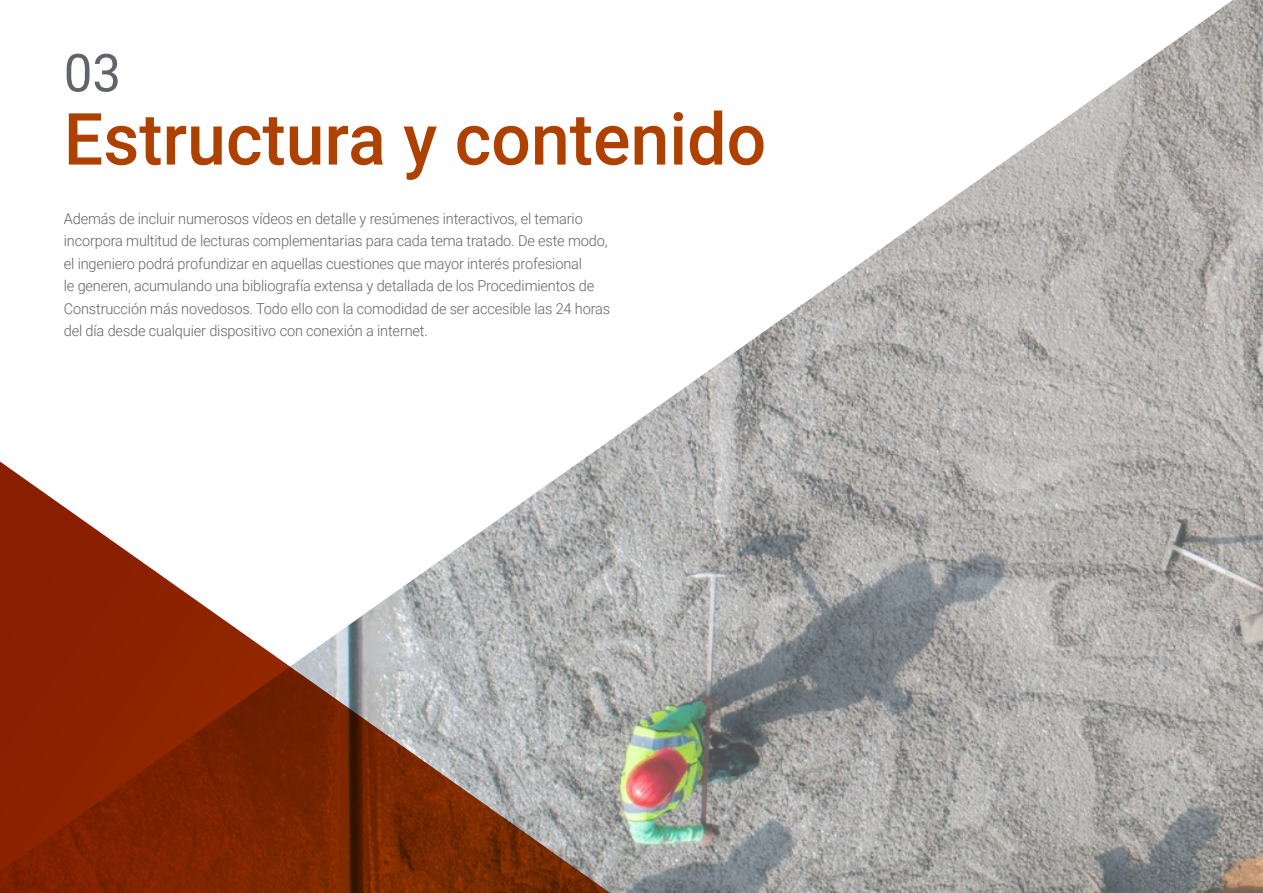
<style>
.page{position:relative;width:1263px;height:893px;background:#fff}
.page>*{position:absolute;margin:0;border:0;box-sizing:border-box;transform-origin:0 0}
.t1{font:500 72px "Roboto";color:#ae4000}
.t2{font:52.5px "Roboto";color:#61646a}
.t3{font:300 15px/22.5px "Roboto";letter-spacing:-.01em;color:#61646a}
</style>
<div class="page">
<img style="left:602px;top:0;width:661px;height:893px">
<svg style="left:0;top:446px;width:640px;height:447px"></svg>
<h2 class="t2" style="left:64px;top:36px;width:59px">03</h2>
<h1 class="t1" style="left:64px;top:89px;width:704px">Estructura y contenido</h1>
<p class="t3" style="left:64px;top:207px;width:548px">Además de incluir numerosos vídeos en detalle y resúmenes interactivos, el temario incorpora multitud de lecturas complementarias para cada tema tratado. De este modo, el ingeniero podrá profundizar en aquellas cuestiones que mayor interés profesional<br>le generen, acumulando una bibliografía extensa y detallada de los Procedimientos de Construcción más novedosos. Todo ello con la comodidad de ser accesible las 24 horas del día desde cualquier dispositivo con conexión a internet.</p>
</div>
